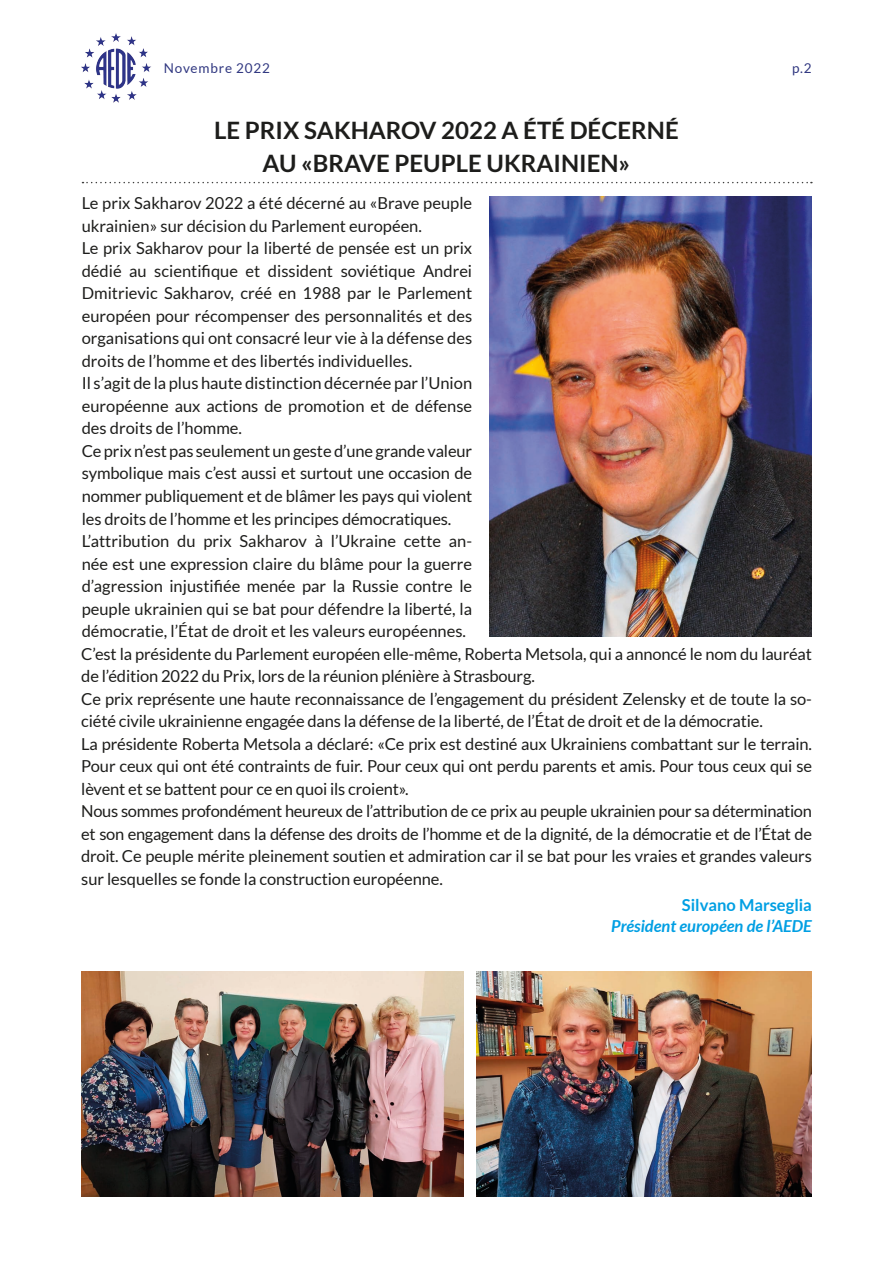
<style>
.page{position:relative;width:893px;height:1263px;background:#fff}
.page>*{position:absolute;margin:0;border:0;box-sizing:border-box;transform-origin:0 0}
.t1{font:700 24px/33px "Lato";color:#1d1d1b;text-align:center}
.t2{font:16.5px/22.5px "Lato";letter-spacing:-.01em;color:#1d1d1b}
.t3{font:italic 700 16.5px "Lato";color:#009fe3}
.t4{font:700 16.5px "Lato";color:#009fe3}
.t5{font:13.5px "Lato";letter-spacing:.06em;color:#313881}
</style>
<div class="page">
<img style="left:81px;top:33px;width:70px;height:70px">
<img style="left:489px;top:196px;width:323px;height:441px">
<svg style="left:82px;top:182px;width:730px;height:1px"></svg>
<img style="left:82px;top:972px;width:381px;height:225px">
<img style="left:476px;top:972px;width:336px;height:225px">
<p class="t5" style="left:164px;top:61px;width:108px">Novembre 2022</p>
<p class="t5" style="left:792px;top:61px;width:21px">p.2</p>
<h1 class="t1" style="left:214px;top:113px;width:466px">LE PRIX SAKHAROV 2022 A ÉTÉ DÉCERNÉ<br>AU «BRAVE PEUPLE UKRAINIEN»</h1>
<p class="t2" style="left:81px;top:192px;width:732px">Le prix Sakharov 2022 a été décerné au «Brave peuple<br>ukrainien» sur décision du Parlement européen.<br>Le prix Sakharov pour la liberté de pensée est un prix<br>dédié au scientifique et dissident soviétique Andrei<br>Dmitrievic Sakharov, créé en 1988 par le Parlement<br>européen pour récompenser des personnalités et des<br>organisations qui ont consacré leur vie à la défense des<br>droits de l’homme et des libertés individuelles.<br>Il s’agit de la plus haute distinction décernée par l’Union<br>européenne aux actions de promotion et de défense<br>des droits de l’homme.<br>Ce prix n’est pas seulement un geste d’une grande valeur<br>symbolique mais c’est aussi et surtout une occasion de<br>nommer publiquement et de blâmer les pays qui violent<br>les droits de l’homme et les principes démocratiques.<br>L’attribution du prix Sakharov à l’Ukraine cette an-<br>née est une expression claire du blâme pour la guerre<br>d’agression injustifiée menée par la Russie contre le<br>peuple ukrainien qui se bat pour défendre la liberté, la<br>démocratie, l’État de droit et les valeurs européennes.<br>C’est la présidente du Parlement européen elle-même, Roberta Metsola, qui a annoncé le nom du lauréat de l’édition 2022 du Prix, lors de la réunion plénière à Strasbourg.<br>Ce prix représente une haute reconnaissance de l’engagement du président Zelensky et de toute la so&shy;ciété civile ukrainienne engagée dans la défense de la liberté, de l’État de droit et de la démocratie.<br>La présidente Roberta Metsola a déclaré: «Ce prix est destiné aux Ukrainiens combattant sur le terrain.<br>Pour ceux qui ont été contraints de fuir. Pour ceux qui ont perdu parents et amis. Pour tous ceux qui se lèvent et se battent pour ce en quoi ils croient».<br>Nous sommes profondément heureux de l’attribution de ce prix au peuple ukrainien pour sa détermination et son engagement dans la défense des droits de l’homme et de la dignité, de la démocratie et de l’État de droit. Ce peuple mérite pleinement soutien et admiration car il se bat pour les vraies et grandes valeurs sur lesquelles se fonde la construction européenne.</p>
<p class="t4" style="left:682px;top:895px;width:131px">Silvano Marseglia</p>
<p class="t3" style="left:611px;top:916px;width:202px">Président européen de l’AEDE</p>
</div>
